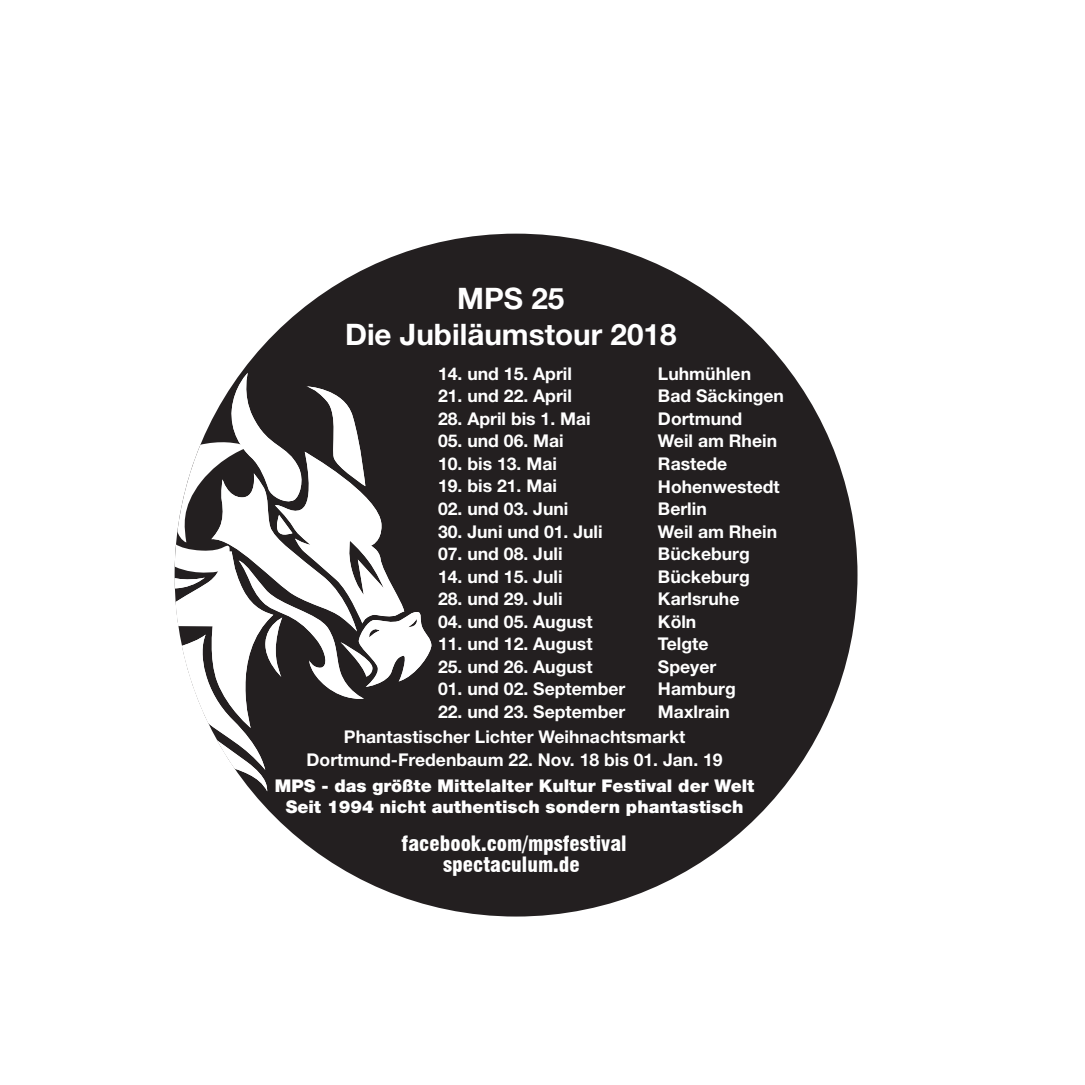
<style>
.page{position:relative;width:1085px;height:1085px;background:#fff}
.page>*{position:absolute;margin:0;border:0;box-sizing:border-box;transform-origin:0 0}
.t1{font:700 29.7px/35.6px "Helvetica Neue LT Std";color:#fff;text-align:center}
.t2{font:900 condensed 20.7px/21.4px "Swiss 721 BT";color:#fff;text-align:center}
.t3{font:700 17.55px/22.5px "Helvetica Neue LT Std";color:#fff}
.t4{font:900 17.55px/21.2px "Helvetica Neue LT Std";color:#fff;text-align:center}
</style>
<div class="page">
<div style="left:174px;top:233px;width:683px;height:683px;background:#231f20;border-radius:50%"></div>
<svg style="left:174px;top:373px;width:258px;height:418px"></svg>
<h1 class="t1" style="left:345px;top:280px;width:333px">MPS 25<br>Die Jubiläumstour 2018</h1>
<p class="t3" style="left:438px;top:362px;width:135px">14. und 15. April</p>
<p class="t3" style="left:438px;top:384px;width:135px">21. und 22. April</p>
<p class="t3" style="left:438px;top:407px;width:154px">28. April bis 1. Mai</p>
<p class="t3" style="left:438px;top:429px;width:127px">05. und 06. Mai</p>
<p class="t3" style="left:438px;top:452px;width:120px">10. bis 13. Mai</p>
<p class="t3" style="left:438px;top:474px;width:120px">19. bis 21. Mai</p>
<p class="t3" style="left:438px;top:497px;width:132px">02. und 03. Juni</p>
<p class="t3" style="left:438px;top:519px;width:166px">30. Juni und 01. Juli</p>
<p class="t3" style="left:438px;top:542px;width:126px">07. und 08. Juli</p>
<p class="t3" style="left:438px;top:564px;width:126px">14. und 15. Juli</p>
<p class="t3" style="left:438px;top:587px;width:126px">28. und 29. Juli</p>
<p class="t3" style="left:438px;top:609px;width:156px">04. und 05. August</p>
<p class="t3" style="left:438px;top:632px;width:156px">11. und 12. August</p>
<p class="t3" style="left:438px;top:654px;width:156px">25. und 26. August</p>
<p class="t3" style="left:438px;top:677px;width:189px">01. und 02. September</p>
<p class="t3" style="left:438px;top:699px;width:189px">22. und 23. September</p>
<p class="t3" style="left:658px;top:362px;width:128px">Luhmühlen<br>Bad Säckingen<br>Dortmund<br>Weil am Rhein<br>Rastede<br>Hohenwestedt<br>Berlin<br>Weil am Rhein<br>Bückeburg<br>Bückeburg<br>Karlsruhe<br>Köln<br>Telgte<br>Speyer<br>Hamburg<br>Maxlrain</p>
<p class="t3" style="left:306px;top:725px;width:417px;text-align:center">Phantastischer Lichter Weihnachtsmarkt<br>Dortmund-Fredenbaum 22. Nov. 18 bis 01. Jan. 19</p>
<p class="t4" style="left:275px;top:774px;width:481px">MPS - das größte Mittelalter Kultur Festival der Welt<br>Seit 1994 nicht authentisch sondern phantastisch</p>
<p class="t2" style="left:401px;top:832px;width:226px">facebook.com/mpsfestival spectaculum.de</p>
</div>
